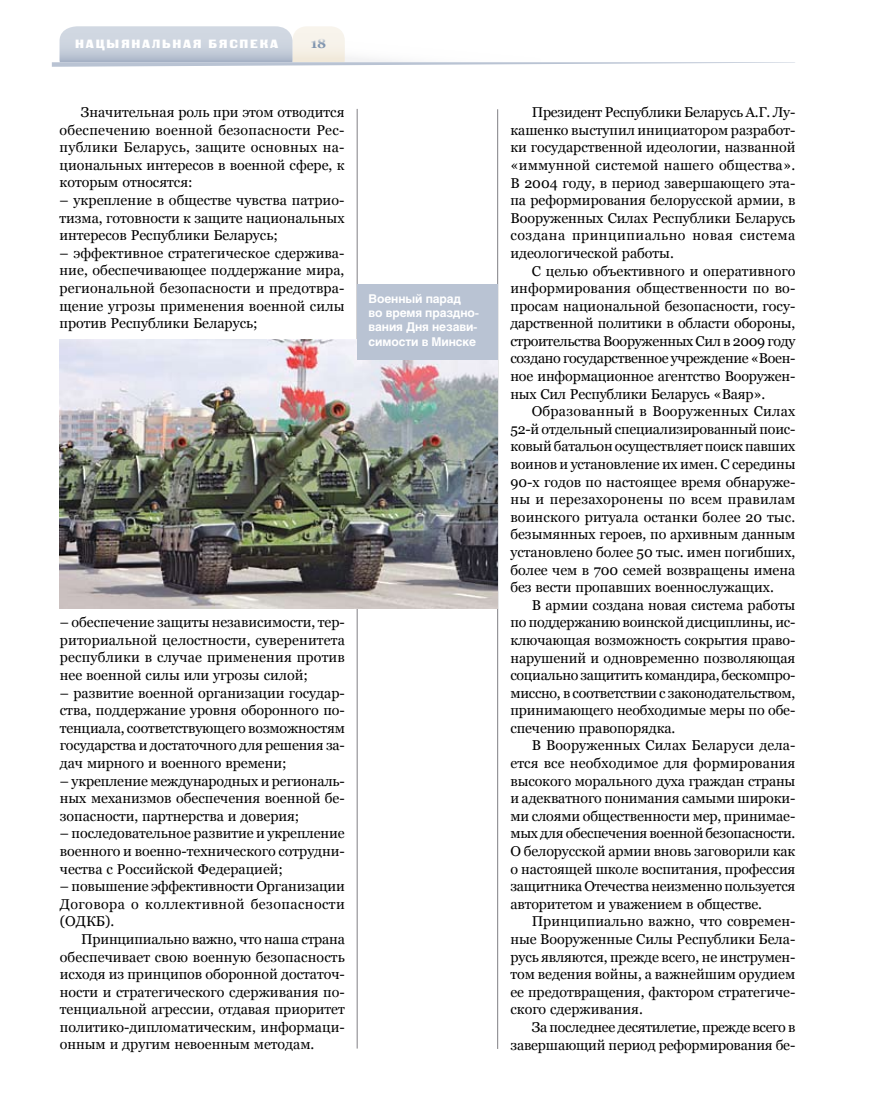
<style>
.page{position:relative;width:872px;height:1106px;background:#fff}
.page>*{position:absolute;margin:0;border:0;box-sizing:border-box;transform-origin:0 0}
.t1{font:14.25px/17.5px "Georgia";color:#000;text-align:justify}
.t2{font:700 13.5px "Georgia";color:#8095af}
.t3{font:700 12px/14.4px "Helios";letter-spacing:-.01em;color:#fff}
.t4{font:12px "Black Grotesk C";letter-spacing:.15em;color:#fff}
</style>
<div class="page">
<hr style="left:357px;top:109px;width:1px;height:939px;background:#818084">
<hr style="left:497px;top:109px;width:1px;height:939px;background:#818084">
<svg style="left:52px;top:26px;width:743px;height:41px"></svg>
<img style="left:60px;top:340px;width:437px;height:269px">
<div style="left:357px;top:285px;width:140px;height:75px;background:#b9c3d3"></div>
<p class="t4" style="left:75px;top:36px;width:204px">нацыянальная бяспека</p>
<p class="t2" style="left:310px;top:35px;width:17px">18</p>
<p class="t1" style="left:60px;top:103px;width:286px;text-indent:21px">Значительная роль при этом отводится обеспечению военной безопасности Рес&shy;публики Беларусь, защите основных на&shy;циональных интересов в военной сфере, к которым относятся:</p>
<p class="t1" style="left:60px;top:191px;width:286px">– укрепление в обществе чувства патрио&shy;тизма, готовности к защите национальных интересов Республики Беларусь;</p>
<p class="t1" style="left:60px;top:244px;width:286px">– эффективное стратегическое сдержива&shy;ние, обеспечивающее поддержание мира, региональной безопасности и предотвра&shy;щение угрозы применения военной силы против Республики Беларусь;</p>
<p class="t3" style="left:368px;top:291px;width:112px">Военный парад<br>во время праздно&shy;вания Дня незави&shy;симости в Минске</p>
<p class="t1" style="left:60px;top:613px;width:286px">– обеспечение защиты независимости, тер&shy;риториальной целостности, суверенитета республики в случае применения против нее военной силы или угрозы силой;</p>
<p class="t1" style="left:60px;top:684px;width:286px">– развитие военной организации государ&shy;ства, поддержание уровня оборонного по&shy;тенциала, соответствующего возможностям государства и достаточного для решения за&shy;дач мирного и военного времени;</p>
<p class="t1" style="left:60px;top:772px;width:286px">– укрепление международных и региональ&shy;ных механизмов обеспечения военной бе&shy;зопасности, партнерства и доверия;</p>
<p class="t1" style="left:60px;top:824px;width:286px">– последовательное развитие и укрепление военного и военно-технического сотрудни&shy;чества с Российской Федерацией;</p>
<p class="t1" style="left:60px;top:877px;width:286px">– повышение эффективности Организации Договора о коллективной безопасности (ОДКБ).</p>
<p class="t1" style="left:60px;top:930px;width:286px;text-indent:21px">Принципиально важно, что наша страна обеспечивает свою военную безопасность исходя из принципов оборонной достаточ&shy;ности и стратегического сдерживания по&shy;тенциальной агрессии, отдавая приоритет политико-дипломатическим, информаци&shy;онным и другим невоенным методам.</p>
<p class="t1" style="left:510px;top:103px;width:286px;text-indent:21px">Президент Республики Беларусь А.Г. Лу&shy;кашенко выступил инициатором разработ&shy;ки государственной идеологии, названной «иммунной системой нашего общества».<br>В 2004 году, в период завершающего эта&shy;па реформирования белорусской армии, в Вооруженных Силах Республики Беларусь создана принципиально новая система идеологической работы.</p>
<p class="t1" style="left:510px;top:262px;width:286px;text-indent:21px">С целью объективного и оперативного информирования общественности по во&shy;просам национальной безопасности, госу&shy;дарственной политики в области обороны, строительства Вооруженных Сил в 2009 году создано государственное учреждение «Воен&shy;ное информационное агентство Вооружен&shy;ных Сил Республики Беларусь «Ваяр».</p>
<p class="t1" style="left:510px;top:402px;width:286px;text-indent:21px">Образованный в Вооруженных Силах 52-й отдельный специализированный поис&shy;ковый батальон осуществляет поиск павших воинов и установление их имен. С середины 90-х годов по настоящее время обнаруже&shy;ны и перезахоронены по всем правилам воинского ритуала останки более 20 тыс. безымянных героев, по архивным данным установлено более 50 тыс. имен погибших, более чем в 700 семей возвращены имена без вести пропавших военнослужащих.</p>
<p class="t1" style="left:510px;top:596px;width:286px;text-indent:21px">В армии создана новая система работы по поддержанию воинской дисциплины, ис&shy;ключающая возможность сокрытия право&shy;нарушений и одновременно позволяющая социально защитить командира, бескомпро&shy;миссно, в соответствии с законодательством, принимающего необходимые меры по обе&shy;спечению правопорядка.</p>
<p class="t1" style="left:510px;top:736px;width:286px;text-indent:21px">В Вооруженных Силах Беларуси дела&shy;ется все необходимое для формирования высокого морального духа граждан страны и адекватного понимания самыми широки&shy;ми слоями общественности мер, принимае&shy;мых для обеспечения военной безопасности.<br>О белорусской армии вновь заговорили как о настоящей школе воспитания, профессия защитника Отечества неизменно пользуется авторитетом и уважением в обществе.</p>
<p class="t1" style="left:510px;top:912px;width:286px;text-indent:21px">Принципиально важно, что современ&shy;ные Вооруженные Силы Республики Бела&shy;русь являются, прежде всего, не инструмен&shy;том ведения войны, а важнейшим орудием ее предотвращения, фактором стратегиче&shy;ского сдерживания.</p>
<p class="t1" style="left:510px;top:1018px;width:286px;text-align:right">За последнее десятилетие, прежде всего в завершающий период реформирования бе-</p>
</div>
